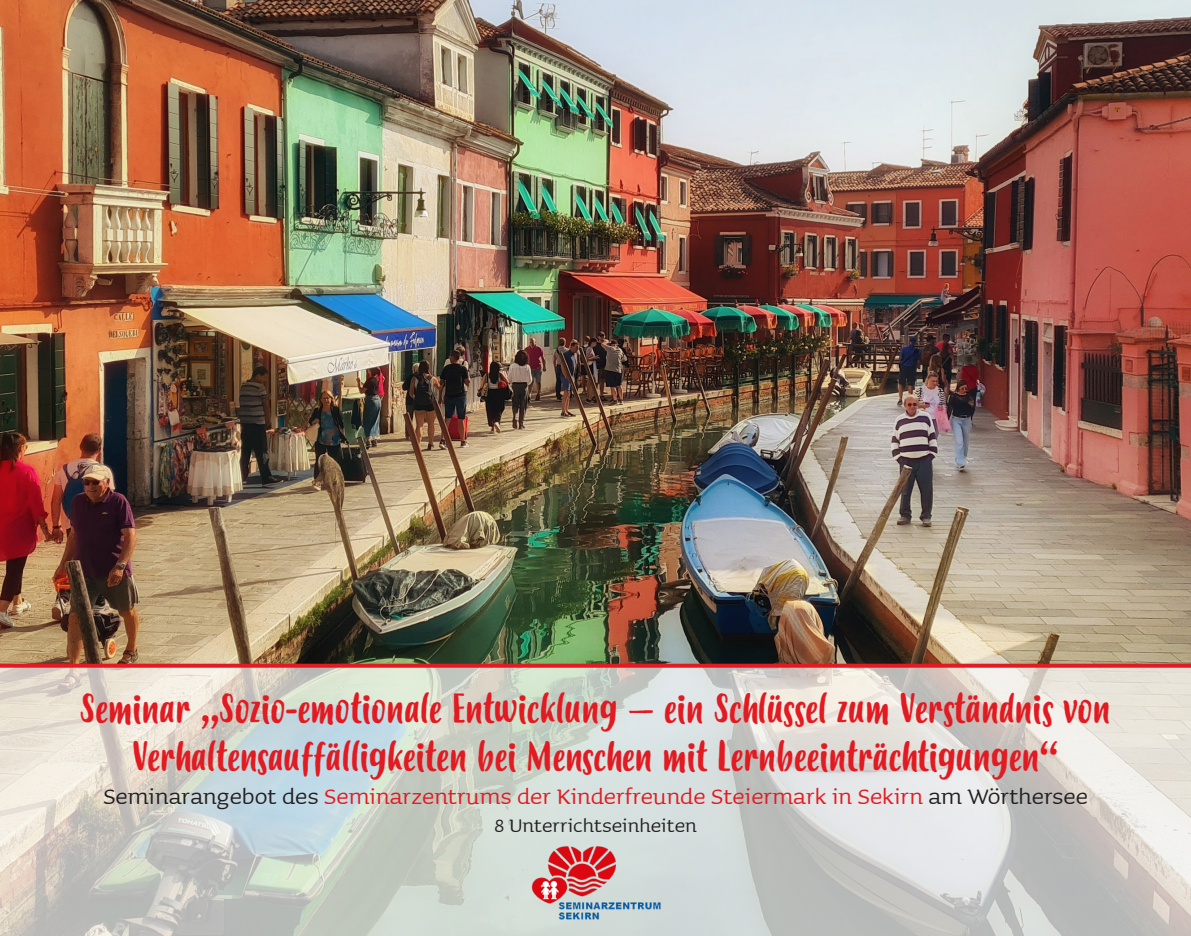
<style>
.page{position:relative;width:1191px;height:936px;background:#fff}
.page>*{position:absolute;margin:0;border:0;box-sizing:border-box;transform-origin:0 0}
.t1{font:40px "Budidaya";color:#e21a21}
.t2{font:28px "Sauna";color:#e21a21}
.t3{font:24px "Sauna";color:#231f20}
.s1{color:#231f20}
</style>
<div class="page">
<img style="left:0;top:667px;width:1191px;height:268px">
<img style="left:529px;top:843px;width:133px;height:79px">
<img style="left:0;top:0;width:1191px;height:663px">
<svg style="left:0;top:663px;width:1191px;height:4px;background:#cf292a"></svg>
<p class="t1" style="left:80px;top:686px;width:1032px">Seminar „Sozio-emotionale Entwicklung – ein Schlüssel zum Verständnis von</p>
<p class="t1" style="left:132px;top:734px;width:928px">Verhaltensauffälligkeiten bei Menschen mit Lernbeeinträchtigungen“</p>
<p class="t2" style="left:103px;top:778px;width:986px"><span class="s1">Seminarangebot des</span> Seminarzentrums der Kinderfreunde Steiermark in Sekirn <span class="s1">am Wörthersee</span></p>
<p class="t3" style="left:494px;top:810px;width:204px">8 Unterrichtseinheiten</p>
</div>
